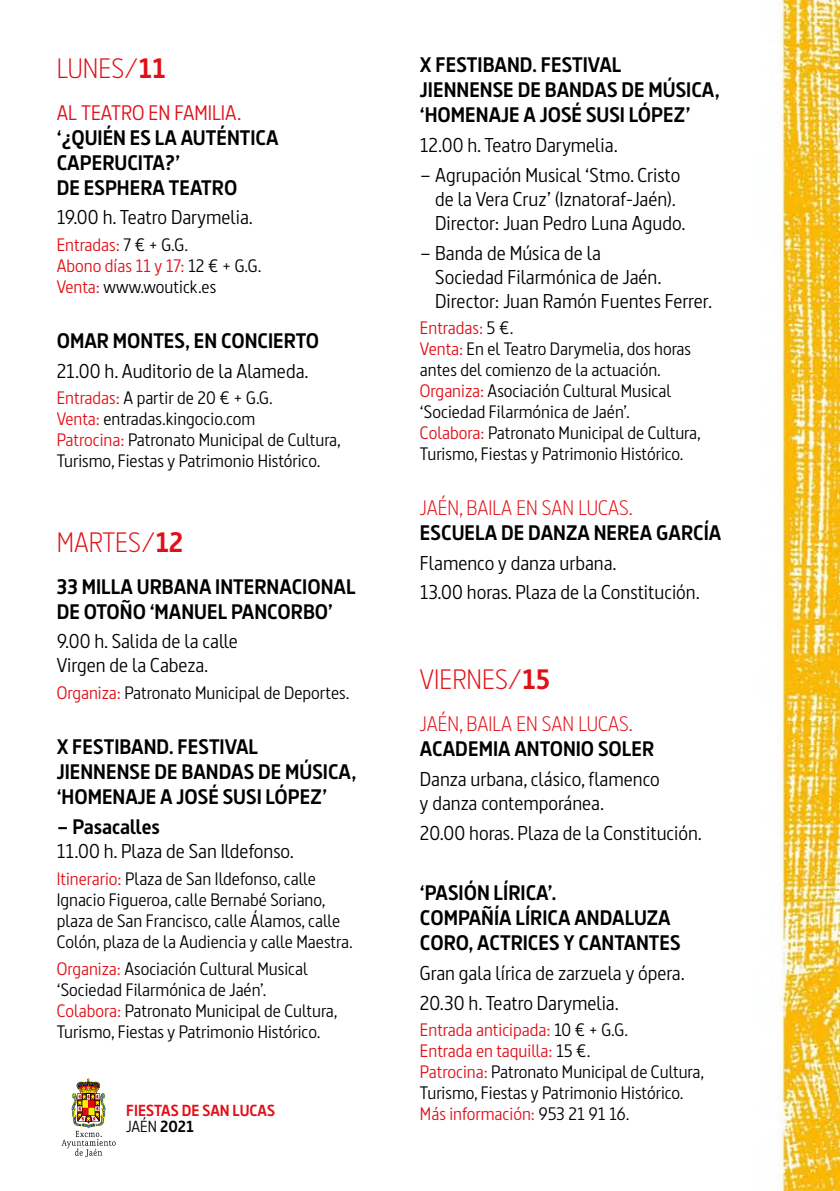
<style>
.page{position:relative;width:840px;height:1191px;background:#fff}
.page>*{position:absolute;margin:0;border:0;box-sizing:border-box;transform-origin:0 0}
.t1{font:300 28px "Dsignes";color:#e11018}
.t2{font:700 21px/25px "Dsignes";color:#000}
.t3{font:300 21px "Dsignes";color:#e11018}
.t4{font:21px "Dsignes";color:#e11018}
.t5{font:20px/24px "Dsignes";color:#000}
.t6{font:18px/21px "Dsignes";color:#000}
.t7{font:18px/21px "Dsignes";color:#e11018}
.t8{font:700 16px/16px "Dsignes";color:#e11018}
.s1{font-weight:700}
.s2{color:#000}
.s3{color:#e11018}
.s4{font-weight:400;color:#000}
</style>
<div class="page">
<img style="left:781px;top:0;width:58px;height:1191px">
<img style="left:62px;top:1078px;width:53px;height:79px">
<h1 class="t1" style="left:57px;top:52px;width:110px">LUNES/<span class="s1">11</span></h1>
<p class="t4" style="left:57px;top:100px;width:186px">AL TEATRO EN FAMILIA.</p>
<p class="t2" style="left:57px;top:125px;width:223px">‘¿QUIÉN ES LA AUTÉNTICA<br>CAPERUCITA?’<br>DE ESPHERA TEATRO</p>
<p class="t5" style="left:57px;top:205px;width:198px">19.00 h. Teatro Darymelia.</p>
<p class="t7" style="left:57px;top:234px;width:206px">Entradas: <span class="s2">7 € + G.G.<br></span>Abono días 11 y 17: <span class="s2">12 € + G.G.<br></span>Venta: <span class="s2">www.woutick.es</span></p>
<p class="t2" style="left:57px;top:328px;width:263px">OMAR MONTES, EN CONCIERTO</p>
<p class="t5" style="left:57px;top:358px;width:253px">21.00 h. Auditorio de la Alameda.</p>
<p class="t6" style="left:57px;top:387px;width:285px"><span class="s3">Entradas:</span> A partir de 20 € + G.G.<br><span class="s3">Venta:</span> entradas.kingocio.com<br><span class="s3">Patrocina:</span> Patronato Municipal de Cultura, Turismo, Fiestas y Patrimonio Histórico.</p>
<h1 class="t1" style="left:57px;top:525px;width:128px">MARTES/<span class="s1">12</span></h1>
<p class="t2" style="left:57px;top:573px;width:300px">33 MILLA URBANA INTERNACIONAL<br>DE OTOÑO ‘MANUEL PANCORBO’</p>
<p class="t5" style="left:57px;top:629px;width:183px">9.00 h. Salida de la calle<br>Virgen de la Cabeza.</p>
<p class="t6" style="left:57px;top:682px;width:294px"><span class="s3">Organiza:</span> Patronato Municipal de Deportes.</p>
<p class="t2" style="left:57px;top:733px;width:301px">X FESTIBAND. FESTIVAL<br>JIENNENSE DE BANDAS DE MÚSICA, ‘HOMENAJE A JOSÉ SUSI LÓPEZ’</p>
<p class="t2" style="left:57px;top:814px;width:105px">– Pasacalles</p>
<p class="t5" style="left:57px;top:839px;width:239px">11.00 h. Plaza de San Ildefonso.</p>
<p class="t6" style="left:57px;top:868px;width:297px"><span class="s3">Itinerario:</span> Plaza de San Ildefonso, calle Ignacio Figueroa, calle Bernabé Soriano, plaza de San Francisco, calle Álamos, calle Colón, plaza de la Audiencia y calle Maestra.</p>
<p class="t6" style="left:57px;top:957px;width:282px"><span class="s3">Organiza:</span> Asociación Cultural Musical ‘Sociedad Filarmónica de Jaén’.<br><span class="s3">Colabora:</span> Patronato Municipal de Cultura, Turismo, Fiestas y Patrimonio Histórico.</p>
<p class="t8" style="left:126px;top:1102px;width:150px">FIESTAS DE SAN LUCAS<br><span class="s4">JAÉN</span> <span class="s2">2021</span></p>
<p class="t2" style="left:420px;top:52px;width:301px">X FESTIBAND. FESTIVAL<br>JIENNENSE DE BANDAS DE MÚSICA, ‘HOMENAJE A JOSÉ SUSI LÓPEZ’</p>
<p class="t5" style="left:420px;top:133px;width:199px">12.00 h. Teatro Darymelia.</p>
<p class="t5" style="left:435px;top:162px;width:251px;text-indent:-15px">– Agrupación Musical ‘Stmo. Cristo de la Vera Cruz’ (Iznatoraf-Jaén).<br>Director: Juan Pedro Luna Agudo.</p>
<p class="t5" style="left:435px;top:240px;width:278px;text-indent:-15px">– Banda de Música de la<br>Sociedad Filarmónica de Jaén.<br>Director: Juan Ramón Fuentes Ferrer.</p>
<p class="t6" style="left:420px;top:317px;width:282px"><span class="s3">Entradas:</span> 5 €.<br><span class="s3">Venta:</span> En el Teatro Darymelia, dos horas antes del comienzo de la actuación.<br><span class="s3">Organiza:</span> Asociación Cultural Musical ‘Sociedad Filarmónica de Jaén’.<br><span class="s3">Colabora:</span> Patronato Municipal de Cultura, Turismo, Fiestas y Patrimonio Histórico.</p>
<p class="t3" style="left:420px;top:495px;width:214px">JAÉN, BAILA EN SAN LUCAS.</p>
<p class="t2" style="left:420px;top:520px;width:303px">ESCUELA DE DANZA NEREA GARCÍA</p>
<p class="t5" style="left:420px;top:547px;width:281px;line-height:29.6px">Flamenco y danza urbana.<br>13.00 horas. Plaza de la Constitución.</p>
<h1 class="t1" style="left:420px;top:663px;width:132px">VIERNES/<span class="s1">15</span></h1>
<p class="t3" style="left:420px;top:712px;width:214px">JAÉN, BAILA EN SAN LUCAS.</p>
<p class="t2" style="left:420px;top:736px;width:236px">ACADEMIA ANTONIO SOLER</p>
<p class="t5" style="left:420px;top:767px;width:241px">Danza urbana, clásico, flamenco y danza contemporánea.</p>
<p class="t5" style="left:420px;top:820px;width:283px">20.00 horas. Plaza de la Constitución.</p>
<p class="t2" style="left:420px;top:880px;width:262px">‘PASIÓN LÍRICA’.<br>COMPAÑÍA LÍRICA ANDALUZA<br>CORO, ACTRICES Y CANTANTES</p>
<p class="t5" style="left:420px;top:957px;width:266px;line-height:29.6px">Gran gala lírica de zarzuela y ópera.<br>20.30 h. Teatro Darymelia.</p>
<p class="t6" style="left:420px;top:1019px;width:285px"><span class="s3">Entrada anticipada:</span> 10 € + G.G.<br><span class="s3">Entrada en taquilla:</span> 15 €.<br><span class="s3">Patrocina:</span> Patronato Municipal de Cultura, Turismo, Fiestas y Patrimonio Histórico.<br><span class="s3">Más información:</span> 953 21 91 16.</p>
</div>
